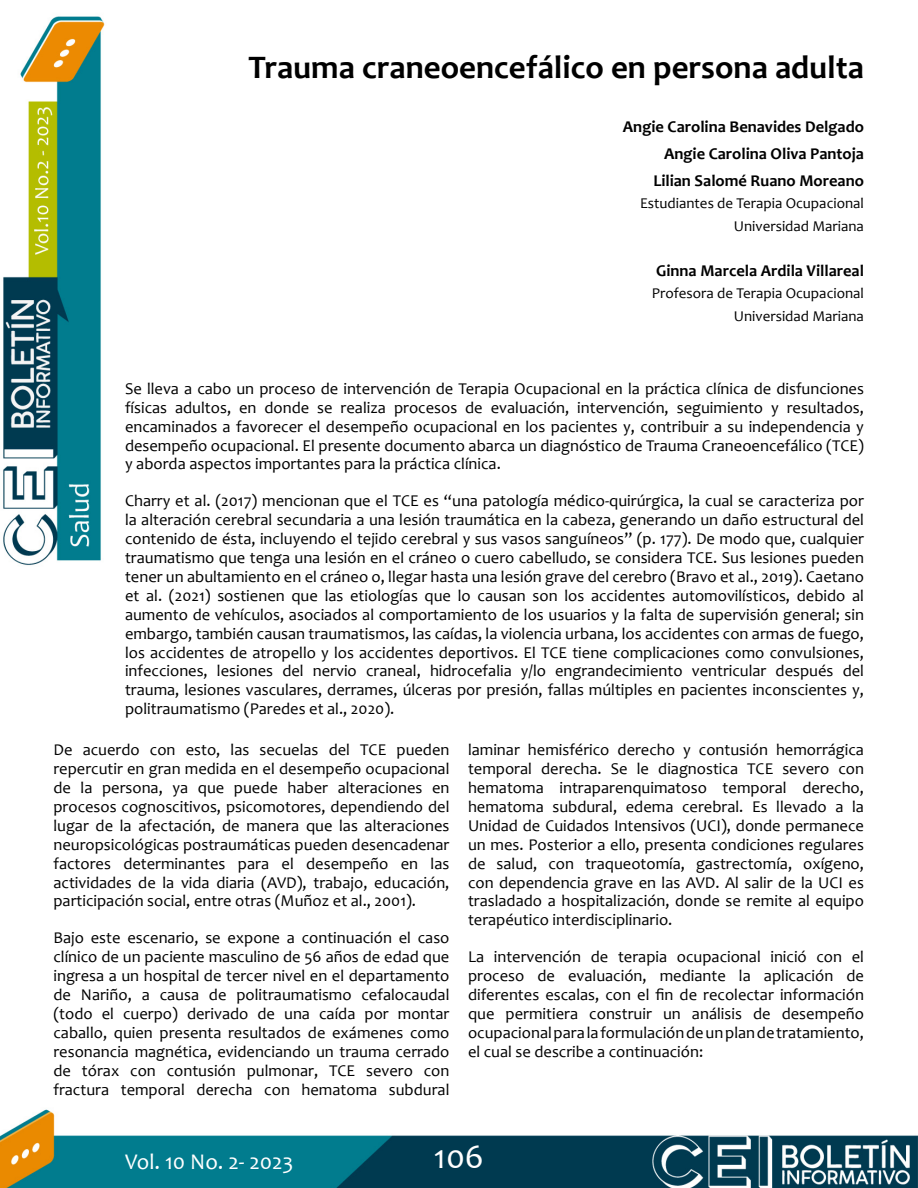
<style>
.page{position:relative;width:918px;height:1188px;background:#fff}
.page>*{position:absolute;margin:0;border:0;box-sizing:border-box;transform-origin:0 0}
.t1{font:34.5px "Candara";color:#fff}
.t2{font:700 33px "Candara";color:#000}
.t3{font:22.5px "Candara";color:#fff}
.Default{font:16.5px/18.9px "Candara";color:#000;text-align:justify}
.No_Spacing{font:700 16.5px "Candara";color:#000}
.No_Spacing-2{font:15px "Candara";color:#000}
</style>
<div class="page">
<img style="left:0;top:1109px;width:917px;height:79px">
<img style="left:3px;top:16px;width:102px;height:549px">
<p class="t2" style="left:248px;top:46px;width:617px">Trauma craneoencefálico en persona adulta</p>
<p class="No_Spacing" style="left:623px;top:116px;width:243px">Angie Carolina Benavides Delgado</p>
<p class="No_Spacing" style="left:664px;top:143px;width:201px">Angie Carolina Oliva Pantoja</p>
<p class="No_Spacing" style="left:653px;top:170px;width:212px">Lilian Salomé Ruano Moreano</p>
<p class="No_Spacing-2" style="left:640px;top:194px;width:225px">Estudiantes de Terapia Ocupacional</p>
<p class="No_Spacing-2" style="left:734px;top:217px;width:132px">Universidad Mariana</p>
<p class="No_Spacing" style="left:656px;top:260px;width:209px">Ginna Marcela Ardila Villareal</p>
<p class="No_Spacing-2" style="left:652px;top:284px;width:214px">Profesora de Terapia Ocupacional</p>
<p class="No_Spacing-2" style="left:734px;top:307px;width:132px">Universidad Mariana</p>
<p class="Default" style="left:125px;top:379px;width:741px">Se lleva a cabo un proceso de intervención de Terapia Ocupacional en la práctica clínica de disfunciones físicas adultos, en donde se realiza procesos de evaluación, intervención, seguimiento y resultados, encaminados a favorecer el desempeño ocupacional en los pacientes y, contribuir a su independencia y desempeño ocupacional. El presente documento abarca un diagnóstico de Trauma Craneoencefálico (TCE) y aborda aspectos importantes para la práctica clínica.</p>
<p class="Default" style="left:125px;top:491px;width:741px">Charry et al. (2017) mencionan que el TCE es “una patología médico-quirúrgica, la cual se caracteriza por la alteración cerebral secundaria a una lesión traumática en la cabeza, generando un daño estructural del contenido de ésta, incluyendo el tejido cerebral y sus vasos sanguíneos” (p. 177). De modo que, cualquier traumatismo que tenga una lesión en el cráneo o cuero cabelludo, se considera TCE. Sus lesiones pueden tener un abultamiento en el cráneo o, llegar hasta una lesión grave del cerebro (Bravo et al., 2019). Caetano et al. (2021) sostienen que las etiologías que lo causan son los accidentes automovilísticos, debido al aumento de vehículos, asociados al comportamiento de los usuarios y la falta de supervisión general; sin embargo, también causan traumatismos, las caídas, la violencia urbana, los accidentes con armas de fuego, los accidentes de atropello y los accidentes deportivos. El TCE tiene complicaciones como convulsiones, infecciones, lesiones del nervio craneal, hidrocefalia y/lo engrandecimiento ventricular después del trauma, lesiones vasculares, derrames, úlceras por presión, fallas múltiples en pacientes inconscientes y, politraumatismo (Paredes et al., 2020).</p>
<p class="Default" style="left:53px;top:740px;width:398px">De acuerdo con esto, las secuelas del TCE pueden repercutir en gran medida en el desempeño ocupacional de la persona, ya que puede haber alteraciones en procesos cognoscitivos, psicomotores, dependiendo del lugar de la afectación, de manera que las alteraciones neuropsicológicas postraumáticas pueden desencadenar factores determinantes para el desempeño en las actividades de la vida diaria (AVD), trabajo, educación, participación social, entre otras (Muñoz et al., 2001).</p>
<p class="Default" style="left:53px;top:928px;width:398px">Bajo este escenario, se expone a continuación el caso clínico de un paciente masculino de 56 años de edad que ingresa a un hospital de tercer nivel en el departamento de Nariño, a causa de politraumatismo cefalocaudal (todo el cuerpo) derivado de una caída por montar caballo, quien presenta resultados de exámenes como resonancia magnética, evidenciando un trauma cerrado de tórax con contusión pulmonar, TCE severo con fractura temporal derecha con hematoma subdural</p>
<p class="Default" style="left:468px;top:740px;width:398px">laminar hemisférico derecho y contusión hemorrágica temporal derecha. Se le diagnostica TCE severo con hematoma intraparenquimatoso temporal derecho, hematoma subdural, edema cerebral. Es llevado a la Unidad de Cuidados Intensivos (UCI), donde permanece un mes. Posterior a ello, presenta condiciones regulares de salud, con traqueotomía, gastrectomía, oxígeno, con dependencia grave en las AVD. Al salir de la UCI es trasladado a hospitalización, donde se remite al equipo terapéutico interdisciplinario.</p>
<p class="Default" style="left:468px;top:947px;width:398px">La intervención de terapia ocupacional inició con el proceso de evaluación, mediante la aplicación de diferentes escalas, con el fin de recolectar información que permitiera construir un análisis de desempeño ocupacional para la formulación de un plan de tratamiento, el cual se describe a continuación:</p>
<h3 class="t3" style="left:125px;top:1147px;width:170px">Vol. 10 No. 2- 2023</h3>
<h1 class="t1" style="left:434px;top:1135px;width:52px">106</h1>
</div>
